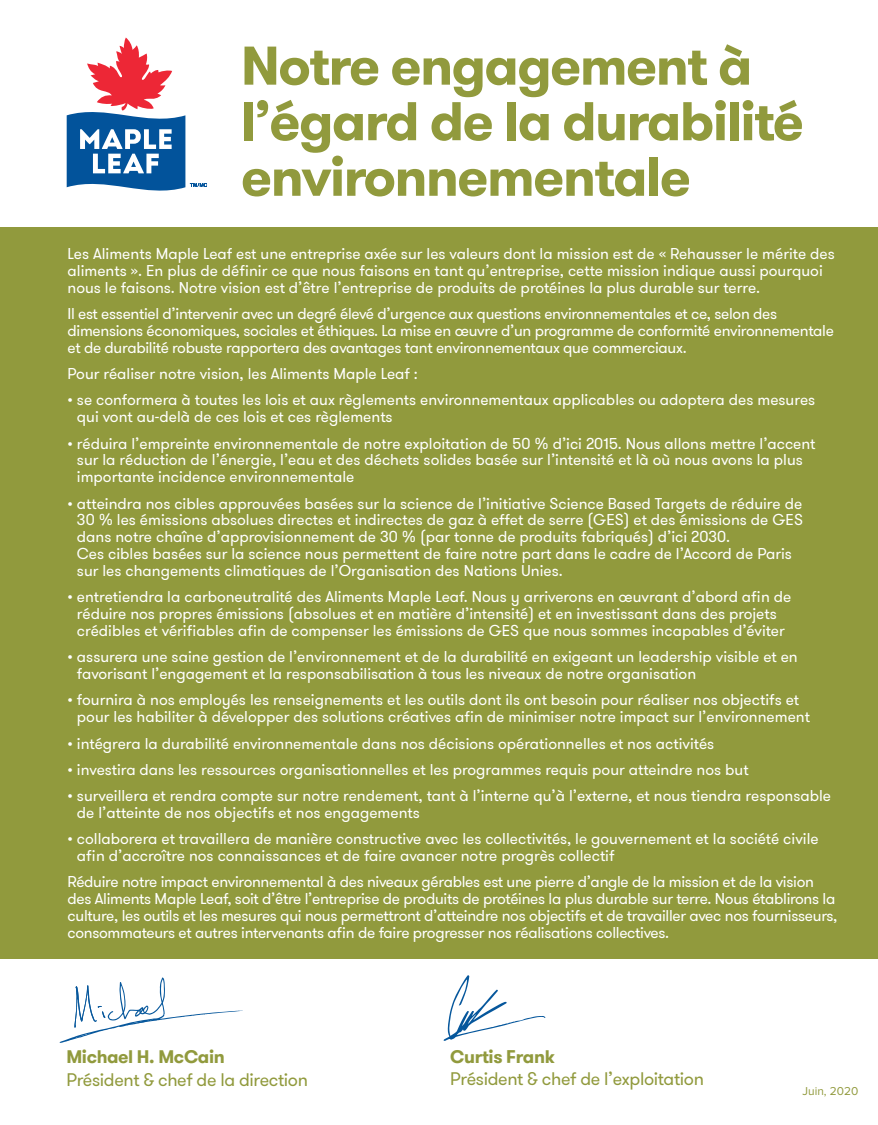
<style>
.page{position:relative;width:878px;height:1125px;background:#fff}
.page>*{position:absolute;margin:0;border:0;box-sizing:border-box;transform-origin:0 0}
.HEADING{font:700 54.38px/55.6px "GT Walsheim";letter-spacing:-.03em;color:#919a3d}
.HEADING-2{font:18.12px "GT Walsheim";letter-spacing:-.02em;color:#919a3d}
.HEADING-3{font:700 18.12px "GT Walsheim";letter-spacing:-.02em;color:#919a3d}
.HEADING-4{font:15.62px/16.9px "GT Walsheim";color:#fff}
.HEADING-5{font:15.62px/16.9px "GT Walsheim";letter-spacing:-.02em;color:#fff}
.HEADING-6{font:11.88px "Proxima Nova";color:#919a3d}
</style>
<div class="page">
<div style="left:0;top:227px;width:878px;height:732px;background:#919a3d"></div>
<svg style="left:67px;top:38px;width:140px;height:153px"></svg>
<svg style="left:60px;top:977px;width:182px;height:66px"></svg>
<svg style="left:443px;top:975px;width:102px;height:66px"></svg>
<p class="HEADING" style="left:241px;top:38px;width:564px">Notre engagement à l’égard de la durabilité environnementale</p>
<p class="HEADING-4" style="left:68px;top:246px;width:768px">Les Aliments Maple Leaf est une entreprise axée sur les valeurs dont la mission est de « Rehausser le mérite des aliments ». En plus de définir ce que nous faisons en tant qu’entreprise, cette mission indique aussi pourquoi nous le faisons. Notre vision est d’être l’entreprise de produits de protéines la plus durable sur terre.</p>
<p class="HEADING-5" style="left:68px;top:306px;width:768px">Il est essentiel d’intervenir avec un degré élevé d’urgence aux questions environnementales et ce, selon des dimensions économiques, sociales et éthiques. La mise en œuvre d’un programme de conformité environnementale et de durabilité robuste rapportera des avantages tant environnementaux que commerciaux.</p>
<p class="HEADING-4" style="left:68px;top:366px;width:352px">Pour réaliser notre vision, les Aliments Maple Leaf :</p>
<p class="HEADING-4" style="left:77px;top:392px;width:739px;text-indent:-9px">• se conformera à toutes les lois et aux règlements environnementaux applicables ou adoptera des mesures qui vont au-delà de ces lois et ces règlements</p>
<p class="HEADING-4" style="left:77px;top:435px;width:740px;text-indent:-9px">• réduira l’empreinte environnementale de notre exploitation de 50 % d’ici 2015. Nous allons mettre l’accent sur la réduction de l’énergie, l’eau et des déchets solides basée sur l’intensité et là où nous avons la plus importante incidence environnementale</p>
<p class="HEADING-4" style="left:77px;top:495px;width:727px;text-indent:-9px">• atteindra nos cibles approuvées basées sur la science de l’initiative Science Based Targets de réduire de 30 % les émissions absolues directes et indirectes de gaz à effet de serre (GES) et des émissions de GES dans notre chaîne d’approvisionnement de 30 % (par tonne de produits fabriqués) d’ici 2030.<br>Ces cibles basées sur la science nous permettent de faire notre part dans le cadre de l’Accord de Paris sur les changements climatiques de l’Organisation des Nations Unies.</p>
<p class="HEADING-4" style="left:68px;top:589px;width:725px;text-align:center">• entretiendra la carboneutralité des Aliments Maple Leaf. Nous y arriverons en œuvrant d’abord afin de réduire nos propres émissions (absolues et en matière d’intensité) et en investissant dans des projets crédibles et vérifiables afin de compenser les émissions de GES que nous sommes incapables d’éviter</p>
<p class="HEADING-4" style="left:77px;top:649px;width:722px;text-indent:-9px">• assurera une saine gestion de l’environnement et de la durabilité en exigeant un leadership visible et en favorisant l’engagement et la responsabilisation à tous les niveaux de notre organisation</p>
<p class="HEADING-4" style="left:77px;top:692px;width:734px;text-indent:-9px">• fournira à nos employés les renseignements et les outils dont ils ont besoin pour réaliser nos objectifs et pour les habiliter à développer des solutions créatives afin de minimiser notre impact sur l’environnement</p>
<p class="HEADING-4" style="left:68px;top:735px;width:648px">• intégrera la durabilité environnementale dans nos décisions opérationnelles et nos activités</p>
<p class="HEADING-4" style="left:68px;top:761px;width:682px">• investira dans les ressources organisationnelles et les programmes requis pour atteindre nos but</p>
<p class="HEADING-4" style="left:77px;top:788px;width:755px;text-indent:-9px">• surveillera et rendra compte sur notre rendement, tant à l’interne qu’à l’externe, et nous tiendra responsable de l’atteinte de nos objectifs et nos engagements</p>
<p class="HEADING-4" style="left:77px;top:831px;width:743px;text-indent:-9px">• collaborera et travaillera de manière constructive avec les collectivités, le gouvernement et la société civile afin d’accroître nos connaissances et de faire avancer notre progrès collectif</p>
<p class="HEADING-5" style="left:68px;top:874px;width:771px">Réduire notre impact environnemental à des niveaux gérables est une pierre d’angle de la mission et de la vision des Aliments Maple Leaf, soit d’être l’entreprise de produits de protéines la plus durable sur terre. Nous établirons la culture, les outils et les mesures qui nous permettront d’atteindre nos objectifs et de travailler avec nos fournisseurs, consommateurs et autres intervenants afin de faire progresser nos réalisations collectives.</p>
<p class="HEADING-3" style="left:66px;top:1045px;width:160px">Michael H. McCain</p>
<p class="HEADING-2" style="left:66px;top:1068px;width:243px">Président &amp; chef de la direction</p>
<p class="HEADING-3" style="left:450px;top:1045px;width:106px">Curtis Frank</p>
<p class="HEADING-2" style="left:450px;top:1068px;width:255px">Président &amp; chef de l’exploitation</p>
<p class="HEADING-6" style="left:802px;top:1086px;width:57px">Juin, 2020</p>
</div>
